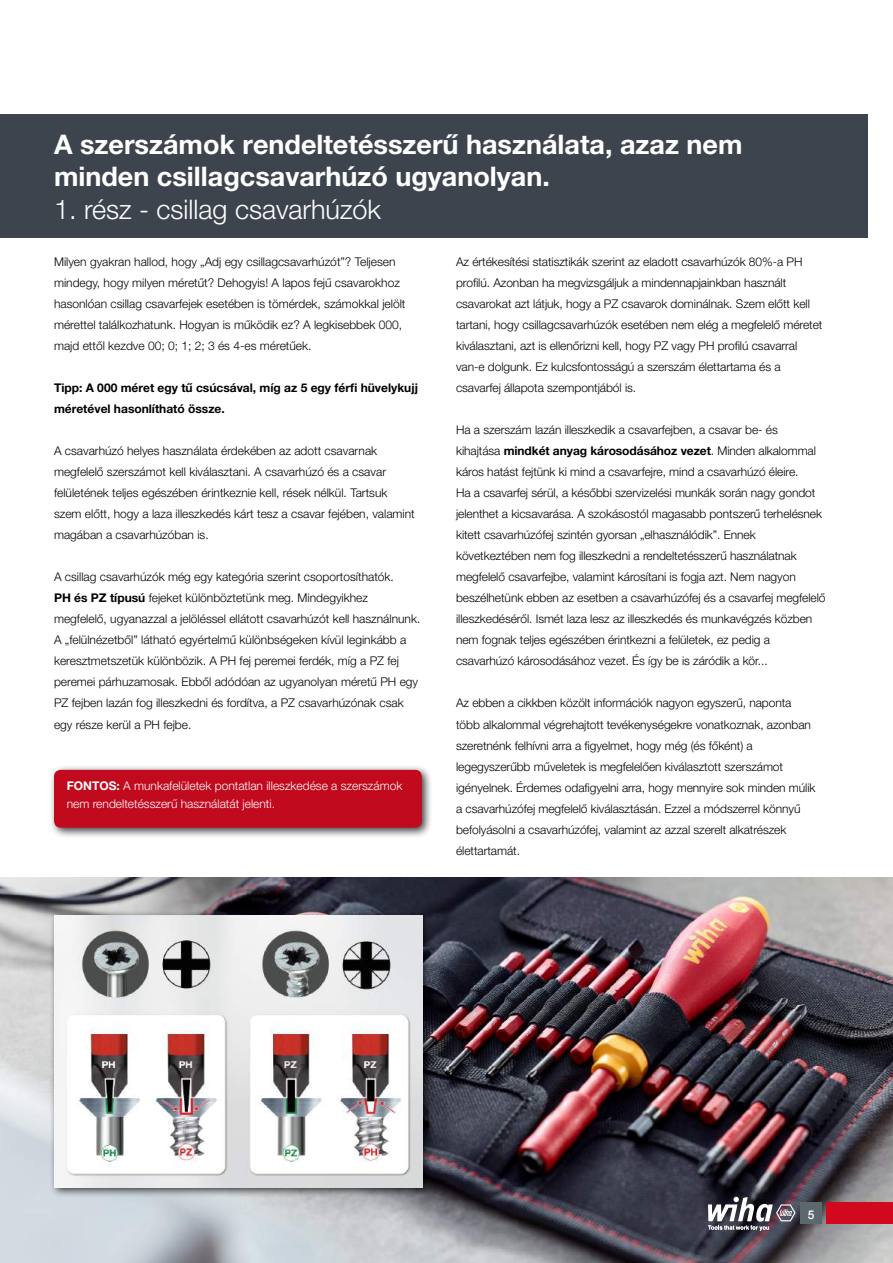
<style>
.page{position:relative;width:893px;height:1263px;background:#fff}
.page>*{position:absolute;margin:0;border:0;box-sizing:border-box;transform-origin:0 0}
.t1{font:700 27px/32.4px "Helvetica Neue LT Pro";color:#fff}
.t2{font:300 27px "Helvetica Neue LT Pro";color:#fff}
.t3{font:300 12px/21px "Helvetica Neue LT Pro";letter-spacing:-.005em;color:#000}
.t4{font:300 12px/18px "Helvetica Neue LT Pro";color:#fff}
.t5{font:700 12px/21px "Helvetica Neue LT Pro";color:#000}
.t6{font:500 12px "Helvetica Neue";color:#fff}
.s1{font-weight:700}
</style>
<div class="page">
<div style="left:0;top:115px;width:867px;height:123px;background:#3e444e"></div>
<img style="left:0;top:878px;width:893px;height:385px">
<svg style="left:708px;top:1197px;width:88px;height:34px"></svg>
<div style="left:827px;top:1203px;width:66px;height:21px;background:#d2091e"></div>
<div style="left:800px;top:1203px;width:22px;height:21px;background:#5d686e"></div>
<div style="left:49px;top:910px;width:384px;height:288px;background:#000;opacity:.75"></div>
<img style="left:54px;top:915px;width:368px;height:272px">
<div style="left:49px;top:765px;width:384px;height:74px;background:#000;opacity:.75"></div>
<div style="left:54px;top:770px;width:368px;height:58px;background:#c20a1f;border-radius:7px"></div>
<h1 class="t1" style="left:54px;top:127px;width:690px">A szerszámok rendeltetésszerű használata, azaz nem minden csillagcsavarhúzó ugyanolyan.</h1>
<h1 class="t2" style="left:54px;top:193px;width:329px">1. rész - csillag csavarhúzók</h1>
<p class="t3" style="left:54px;top:251px;width:353px">Milyen gyakran hallod, hogy „Adj egy csillagcsavarhúzót”? Teljesen mindegy, hogy milyen méretűt? Dehogyis! A lapos fejű csavarokhoz hasonlóan csillag csavarfejek esetében is tömérdek, számokkal jelölt mérettel találkozhatunk. Hogyan is működik ez? A legkisebbek 000, majd ettől kezdve 00; 0; 1; 2; 3 és 4-es méretűek.</p>
<p class="t5" style="left:54px;top:377px;width:366px">Tipp: A 000 méret egy tű csúcsával, míg az 5 egy férfi hüvelykujj méretével hasonlítható össze.</p>
<p class="t3" style="left:54px;top:440px;width:362px">A csavarhúzó helyes használata érdekében az adott csavarnak megfelelő szerszámot kell kiválasztani. A csavarhúzó és a csavar felületének teljes egészében érintkeznie kell, rések nélkül. Tartsuk szem előtt, hogy a laza illeszkedés kárt tesz a csavar fejében, valamint magában a csavarhúzóban is.</p>
<p class="t3" style="left:54px;top:566px;width:368px">A csillag csavarhúzók még egy kategória szerint csoportosíthatók.<br><span class="s1">PH és PZ típusú</span> fejeket különböztetünk meg. Mindegyikhez megfelelő, ugyanazzal a jelöléssel ellátott csavarhúzót kell használnunk.<br>A „felülnézetből” látható egyértelmű különbségeken kívül leginkább a keresztmetszetük különbözik. A PH fej peremei ferdék, míg a PZ fej peremei párhuzamosak. Ebből adódóan az ugyanolyan méretű PH egy PZ fejben lazán fog illeszkedni és fordítva, a PZ csavarhúzónak csak egy része kerül a PH fejbe.</p>
<p class="t3" style="left:456px;top:251px;width:368px">Az értékesítési statisztikák szerint az eladott csavarhúzók 80%-a PH profilú. Azonban ha megvizsgáljuk a mindennapjainkban használt csavarokat azt látjuk, hogy a PZ csavarok dominálnak. Szem előtt kell tartani, hogy csillagcsavarhúzók esetében nem elég a megfelelő méretet kiválasztani, azt is ellenőrizni kell, hogy PZ vagy PH profilú csavarral van-e dolgunk. Ez kulcsfontosságú a szerszám élettartama és a csavarfej állapota szempontjából is.</p>
<p class="t3" style="left:456px;top:419px;width:371px">Ha a szerszám lazán illeszkedik a csavarfejben, a csavar be- és<br>kihajtása <span class="s1">mindkét anyag károsodásához vezet</span>. Minden alkalommal káros hatást fejtünk ki mind a csavarfejre, mind a csavarhúzó éleire.<br>Ha a csavarfej sérül, a későbbi szervizelési munkák során nagy gondot jelenthet a kicsavarása. A szokásostól magasabb pontszerű terhelésnek kitett csavarhúzófej szintén gyorsan „elhasználódik”. Ennek következtében nem fog illeszkedni a rendeltetésszerű használatnak megfelelő csavarfejbe, valamint károsítani is fogja azt. Nem nagyon beszélhetünk ebben az esetben a csavarhúzófej és a csavarfej megfelelő illeszkedéséről. Ismét laza lesz az illeszkedés és munkavégzés közben nem fognak teljes egészében érintkezni a felületek, ez pedig a csavarhúzó károsodásához vezet. És így be is záródik a kör...</p>
<p class="t3" style="left:456px;top:692px;width:361px">Az ebben a cikkben közölt információk nagyon egyszerű, naponta több alkalommal végrehajtott tevékenységekre vonatkoznak, azonban szeretnénk felhívni arra a figyelmet, hogy még (és főként) a legegyszerűbb műveletek is megfelelően kiválasztott szerszámot igényelnek. Érdemes odafigyelni arra, hogy mennyire sok minden múlik a csavarhúzófej megfelelő kiválasztásán. Ezzel a módszerrel könnyű befolyásolni a csavarhúzófej, valamint az azzal szerelt alkatrészek élettartamát.</p>
<p class="t4" style="left:67px;top:777px;width:337px"><span class="s1">FONTOS:</span> A munkafelületek pontatlan illeszkedése a szerszámok nem rendeltetésszerű használatát jelenti.</p>
<p class="t6" style="left:808px;top:1205px;width:8px">5</p>
</div>
